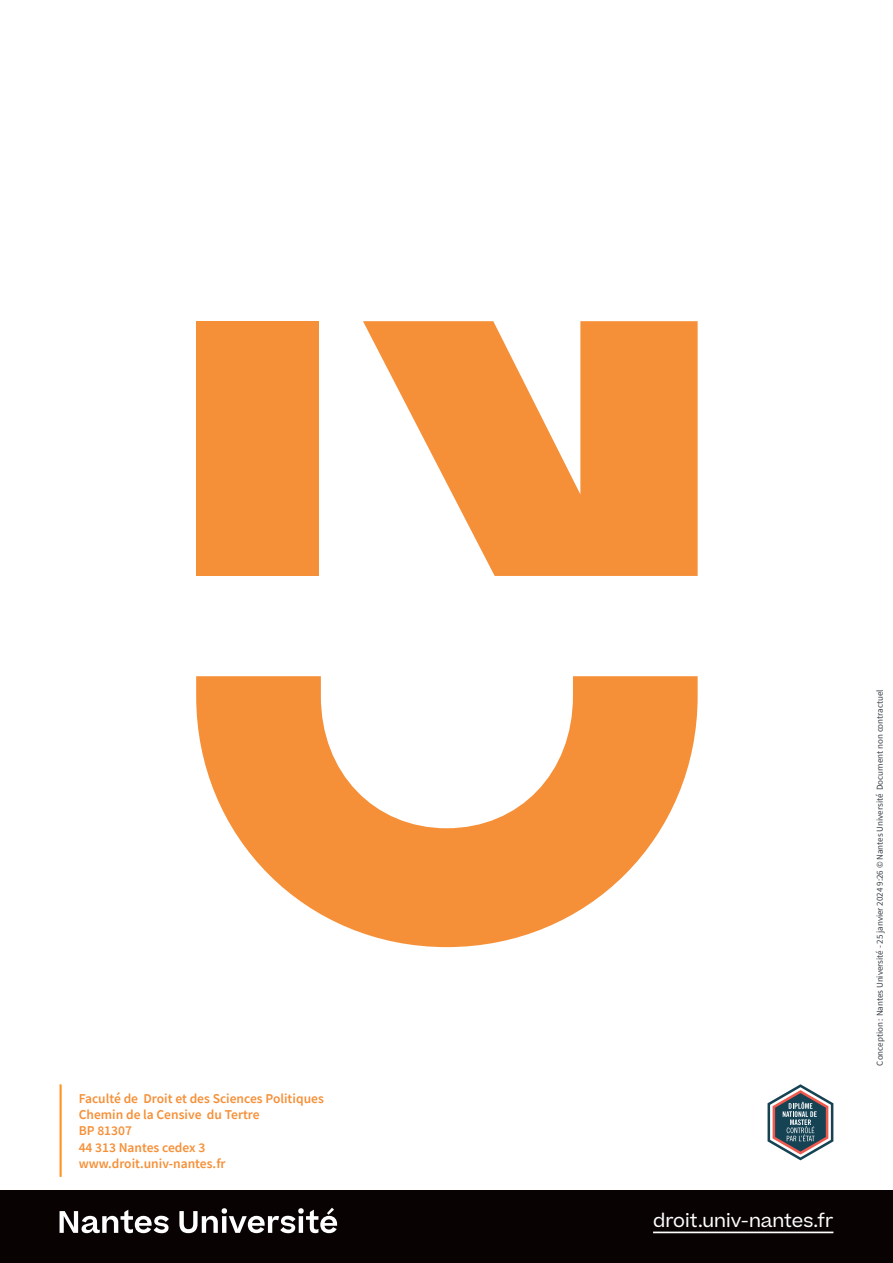
<style>
.page{position:relative;width:893px;height:1263px;background:#fff}
.page>*{position:absolute;margin:0;border:0;box-sizing:border-box;transform-origin:0 0}
.t1{font:18px "Beatrice";color:#fff}
.info_4e_couv{font:600 13.5px "Source Sans Pro";color:#f69038}
.t2{font:9px "Source Sans Pro";color:#3a4044}
</style>
<div class="page">
<svg style="left:196px;top:676px;width:502px;height:271px;fill:#f69038"></svg>
<svg style="left:363px;top:321px;width:335px;height:255px;fill:#f69038"></svg>
<div style="left:196px;top:321px;width:122px;height:255px;background:#f69038"></div>
<hr style="left:60px;top:1084px;width:2px;height:93px;background:#ff9125">
<svg style="left:767px;top:1084px;width:66px;height:76px"></svg>
<div style="left:0;top:1191px;width:893px;height:72px;background:#080302"></div>
<svg style="left:60px;top:1208px;width:277px;height:25px"></svg>
<hr style="left:653px;top:1231px;width:180px;height:2px;background:#fff">
<p class="info_4e_couv" style="left:79px;top:1090px;width:247px">Faculté de Droit et des Sciences Politiques</p>
<p class="info_4e_couv" style="left:79px;top:1106px;width:182px">Chemin de la Censive du Tertre</p>
<p class="info_4e_couv" style="left:79px;top:1122px;width:55px">BP 81307</p>
<p class="info_4e_couv" style="left:79px;top:1138px;width:128px">44 313 Nantes cedex 3</p>
<p class="info_4e_couv" style="left:79px;top:1154px;width:148px">www.droit.univ-nantes.fr</p>
<p class="t2" style="left:874px;top:1065px;width:377px;rotate:-90deg">Conception : Nantes Université - 25 janvier 2024 9:26 © Nantes Université Document non contractuel</p>
<p class="t1" style="left:653px;top:1208px;width:182px">droit.univ-nantes.fr</p>
</div>
